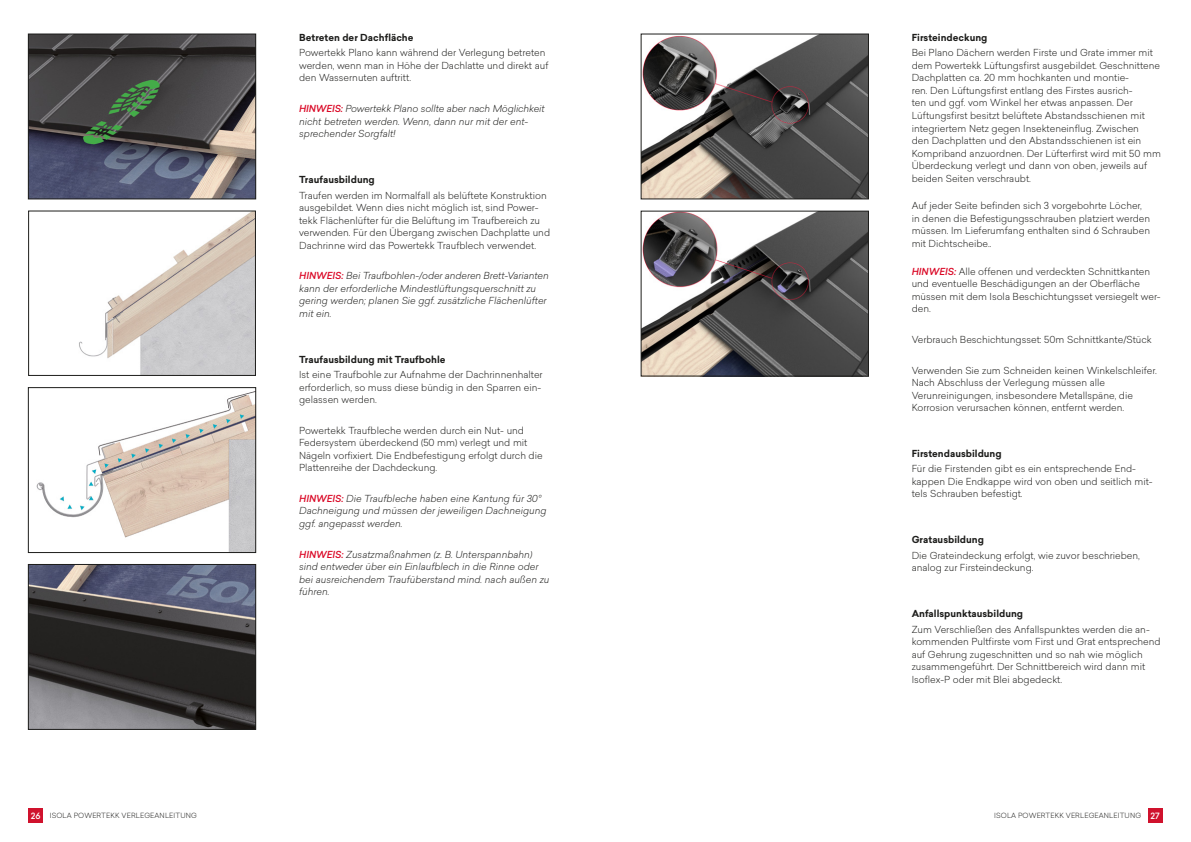
<style>
.page{position:relative;width:1191px;height:842px;background:#fff}
.page>*{position:absolute;margin:0;border:0;box-sizing:border-box;transform-origin:0 0}
.t1{font:300 9.5px/12.5px "Sailec";color:#1d1d1b}
.t2{font:italic 300 9.5px/12.5px "Sailec";color:#1d1d1b}
.t3{font:700 9.5px "Sailec";color:#1d1d1b}
.t4{font:300 7px "Sailec";letter-spacing:.02em;color:#1d1d1b}
.s1{font-weight:500;color:#da0725}
.s2{font-weight:500;font-style:italic;color:#da0725}
.s3{font-weight:500;font-size:8.5px;color:#fff}
</style>
<div class="page">
<div style="left:28px;top:808px;width:15px;height:15px;background:#d0122d"></div>
<div style="left:1147px;top:808px;width:15px;height:15px;background:#d0122d"></div>
<img style="left:36px;top:391px;width:218px;height:160px">
<div style="left:28px;top:387px;width:228px;height:166px;border:1px solid #1d1d1b"></div>
<img style="left:30px;top:36px;width:224px;height:161px">
<div style="left:28px;top:34px;width:228px;height:165px;border:1px solid #1d1d1b"></div>
<img style="left:79px;top:213px;width:175px;height:161px">
<div style="left:28px;top:211px;width:228px;height:165px;border:1px solid #1d1d1b"></div>
<img style="left:30px;top:566px;width:224px;height:162px">
<div style="left:28px;top:564px;width:228px;height:166px;border:1px solid #1d1d1b"></div>
<img style="left:643px;top:36px;width:223px;height:161px">
<div style="left:641px;top:34px;width:227px;height:165px;border:1px solid #1d1d1b"></div>
<img style="left:643px;top:213px;width:223px;height:161px">
<div style="left:641px;top:211px;width:227px;height:165px;border:1px solid #1d1d1b"></div>
<p class="t3" style="left:299px;top:31px;width:116px">Betreten der Dachfläche</p>
<p class="t1" style="left:299px;top:46px;width:251px">Powertekk Plano kann während der Verlegung betreten werden, wenn man in Höhe der Dachlatte und direkt auf den Wassernuten auftritt.</p>
<p class="t2" style="left:299px;top:102px;width:247px"><span class="s1">HINWEIS:</span> Powertekk Plano sollte aber nach Möglichkeit nicht betreten werden. Wenn, dann nur mit der ent&shy;sprechender Sorgfalt!</p>
<p class="t3" style="left:299px;top:173px;width:77px">Traufausbildung</p>
<p class="t1" style="left:299px;top:189px;width:252px">Traufen werden im Normalfall als belüftete Konstruktion ausgebildet. Wenn dies nicht möglich ist, sind Power&shy;tekk Flächenlüfter für die Belüftung im Traufbereich zu verwenden. Für den Übergang zwischen Dachplatte und Dachrinne wird das Powertekk Traufblech verwendet.</p>
<p class="t2" style="left:299px;top:269px;width:251px"><span class="s1">HINWEIS:</span> Bei Traufbohlen-/oder anderen Brett-Varianten kann der erforderliche Mindestlüftungsquerschnitt zu gering werden; planen Sie ggf. zusätzliche Flächenlüfter mit ein.</p>
<p class="t3" style="left:299px;top:352px;width:148px">Traufausbildung mit Traufbohle</p>
<p class="t1" style="left:299px;top:368px;width:245px">Ist eine Traufbohle zur Aufnahme der Dachrinnenhalter erforderlich, so muss diese bündig in den Sparren ein&shy;gelassen werden.</p>
<p class="t1" style="left:299px;top:424px;width:245px">Powertekk Traufbleche werden durch ein Nut- und Federsystem überdeckend (50 mm) verlegt und mit Nägeln vorfixiert. Die Endbefestigung erfolgt durch die Plattenreihe der Dachdeckung.</p>
<p class="t2" style="left:299px;top:492px;width:249px"><span class="s1">HINWEIS:</span> Die Traufbleche haben eine Kantung für 30°<br>Dachneigung und müssen der jeweiligen Dachneigung ggf. angepasst werden.</p>
<p class="t2" style="left:299px;top:548px;width:252px"><span class="s1">HINWEIS:</span> Zusatzmaßnahmen (z. B. Unterspannbahn) sind entweder über ein Einlaufblech in die Rinne oder bei ausreichendem Traufüberstand mind. nach außen zu führen.</p>
<p class="t3" style="left:911px;top:31px;width:77px">Firsteindeckung</p>
<p class="t1" style="left:911px;top:46px;width:251px">Bei Plano Dächern werden Firste und Grate immer mit dem Powertekk Lüftungsfirst ausgebildet. Geschnittene Dachplatten ca. 20 mm hochkanten und montie-<br>ren. Den Lüftungsfirst entlang des Firstes ausrich-<br>ten und ggf. vom Winkel her etwas anpassen. Der Lüftungsfirst besitzt belüftete Abstandsschienen mit integriertem Netz gegen Insekteneinflug. Zwischen<br>den Dachplatten und den Abstandsschienen ist ein Kompriband anzuordnen. Der Lüfterfirst wird mit 50 mm Überdeckung verlegt und dann von oben, jeweils auf beiden Seiten verschraubt.</p>
<p class="t1" style="left:911px;top:199px;width:240px">Auf jeder Seite befinden sich 3 vorgebohrte Löcher, in denen die Befestigungsschrauben platziert werden müssen. Im Lieferumfang enthalten sind 6 Schrauben mit Dichtscheibe..</p>
<p class="t1" style="left:911px;top:265px;width:250px"><span class="s2">HINWEIS:</span> Alle offenen und verdeckten Schnittkanten und eventuelle Beschädigungen an der Oberfläche müssen mit dem Isola Beschichtungsset versiegelt wer&shy;den.</p>
<p class="t1" style="left:911px;top:333px;width:242px">Verbrauch Beschichtungsset: 50m Schnittkante/Stück</p>
<p class="t1" style="left:911px;top:364px;width:247px">Verwenden Sie zum Schneiden keinen Winkelschleifer.<br>Nach Abschluss der Verlegung müssen alle Verunreinigungen, insbesondere Metallspäne, die Korrosion verursachen können, entfernt werden.</p>
<p class="t3" style="left:911px;top:447px;width:91px">Firstendausbildung</p>
<p class="t1" style="left:911px;top:462px;width:242px">Für die Firstenden gibt es ein entsprechende End&shy;kappen Die Endkappe wird von oben und seitlich mit&shy;tels Schrauben befestigt.</p>
<p class="t3" style="left:911px;top:533px;width:74px">Gratausbildung</p>
<p class="t1" style="left:911px;top:549px;width:230px">Die Grateindeckung erfolgt, wie zuvor beschrieben, analog zur Firsteindeckung.</p>
<p class="t3" style="left:911px;top:607px;width:113px">Anfallspunktausbildung</p>
<p class="t1" style="left:911px;top:623px;width:250px">Zum Verschließen des Anfallspunktes werden die an&shy;kommenden Pultfirste vom First und Grat entsprechend auf Gehrung zugeschnitten und so nah wie möglich zusammengeführt. Der Schnittbereich wird dann mit Isoflex-P oder mit Blei abgedeckt.</p>
<p class="t4" style="left:31px;top:811px;width:167px"><span class="s3">26</span> ISOLA POWERTEKK VERLEGEANLEITUNG</p>
<p class="t4" style="left:994px;top:811px;width:167px">ISOLA POWERTEKK VERLEGEANLEITUNG <span class="s3">27</span></p>
</div>
